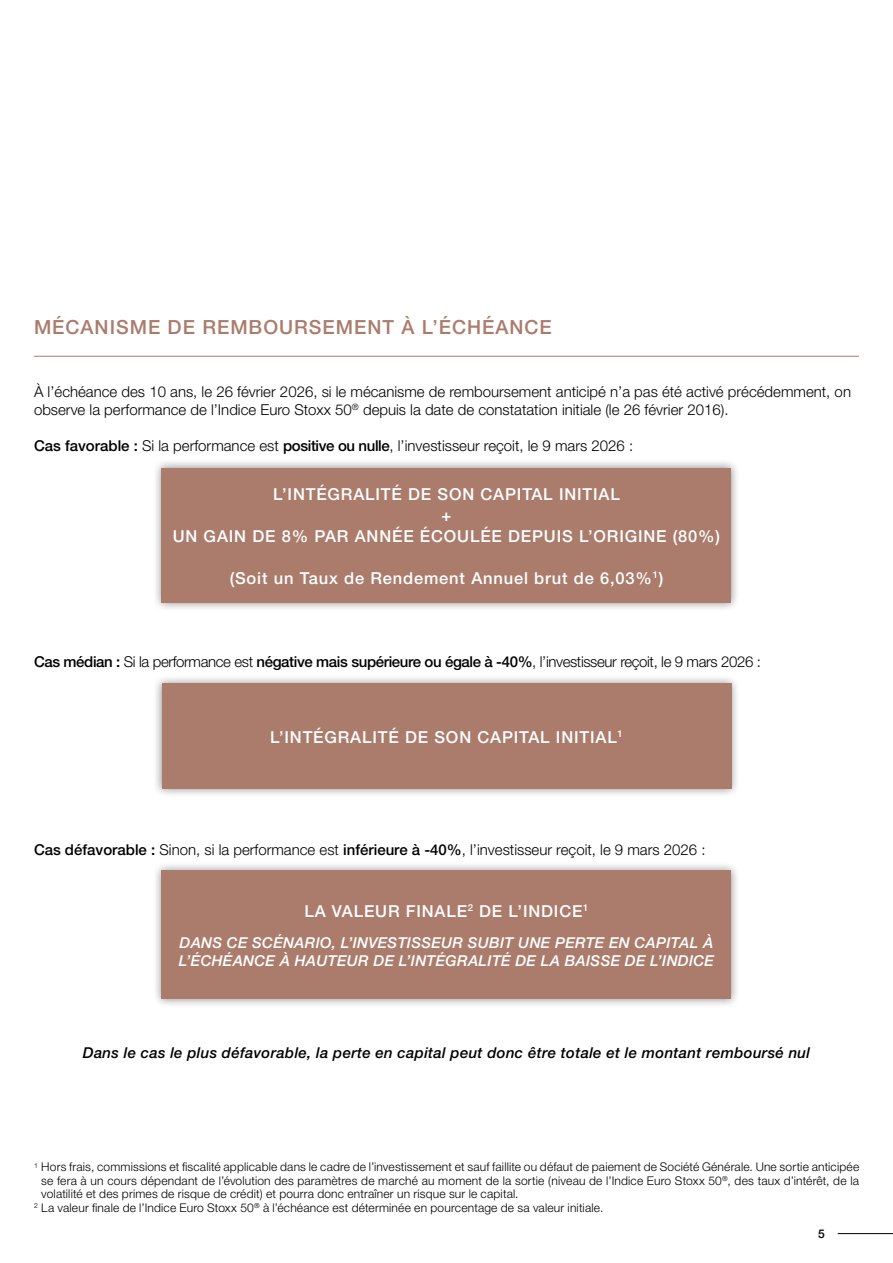
<style>
.page{position:relative;width:893px;height:1263px;background:#fff}
.page>*{position:absolute;margin:0;border:0;box-sizing:border-box;transform-origin:0 0}
.t1{font:500 19.5px "Helvetica Neue";letter-spacing:.05em;color:#ab7c6c}
.t2{font:500 16.5px "Helvetica Neue";letter-spacing:.05em;color:#fff}
.t3{font:300 15px/18px "Helvetica Neue";color:#000}
.t4{font:italic 500 15px/18px "Helvetica Neue";letter-spacing:.02em;color:#fff}
.t5{font:300 15px "Helvetica Neue";letter-spacing:-.025em;color:#000}
.t6{font:italic 500 15px "Helvetica Neue";letter-spacing:.02em;color:#000}
.t7{font:300 12px "Helvetica Neue";letter-spacing:.015em;color:#000}
.t8{font:500 12px "Helvetica Neue";color:#000}
.s1{font-weight:500}
</style>
<div class="page">
<hr style="left:838px;top:1233px;width:55px;height:1px;background:#000">
<hr style="left:34px;top:356px;width:825px;height:1px;background:#ab7c6c">
<div style="left:153px;top:459px;width:588px;height:153px;background:#000;opacity:.45"></div>
<div style="left:162px;top:468px;width:569px;height:135px;background:#ab7c6c"></div>
<div style="left:153px;top:674px;width:588px;height:124px;background:#000;opacity:.45"></div>
<div style="left:162px;top:683px;width:569px;height:106px;background:#ab7c6c"></div>
<div style="left:153px;top:861px;width:588px;height:147px;background:#000;opacity:.45"></div>
<div style="left:162px;top:870px;width:569px;height:129px;background:#ab7c6c"></div>
<h1 class="t1" style="left:34px;top:316px;width:184px">MÉCAN ISME DE REMB</h1>
<h1 class="t1" style="left:263px;top:316px;width:75px">OURSEMEN</h1>
<h1 class="t1" style="left:382px;top:316px;width:169px">T À L’ÉCHÉANCE</h1>
<p class="t3" style="left:34px;top:382px;width:818px">À l’échéance des 10 ans, le 26 février 2026, si le mécanisme de remboursement anticipé n’a pas été activé précédemment, on observe la performance de l’Indice Euro Stoxx 50<sup>®</sup> depuis la date de constatation initiale (le 26 février 2016).</p>
<p class="t3" style="left:34px;top:436px;width:601px"><span class="s1">Cas favorable :</span> Si la performance est <span class="s1">positive ou nulle</span>, l’investisseur reçoit, le 9 mars 2026 :</p>
<h2 class="t2" style="left:273px;top:484px;width:348px">L’INTÉGRALITÉ DE SON CAPITAL INITIAL</h2>
<h2 class="t2" style="left:442px;top:505px;width:11px">+</h2>
<h2 class="t2" style="left:173px;top:526px;width:260px">Un gain de 8% par année écoulé</h2>
<h2 class="t2" style="left:492px;top:526px;width:52px">e depuis</h2>
<h2 class="t2" style="left:579px;top:526px;width:143px">l’origi ne (80%)</h2>
<h2 class="t2" style="left:230px;top:568px;width:435px">(Soit un Taux de Rendement Annuel brut de 6,03%<sup>1</sup>)</h2>
<p class="t5" style="left:34px;top:653px;width:728px"><span class="s1">Cas médian :</span> Si la performance est <span class="s1">négative mais supérieure ou égale à -40%</span>, l’investisseur reçoit, le 9 mars 2026 :</p>
<h2 class="t2" style="left:270px;top:727px;width:354px">L’INTÉGRALITÉ DE SON CAPITAL INITIAL<sup>1</sup></h2>
<p class="t3" style="left:34px;top:840px;width:673px"><span class="s1">Cas défavorable :</span> Sinon, si la performance est <span class="s1">inférieure à -40%</span>, l’investisseur reçoit, le 9 mars 2026 :</p>
<h2 class="t2" style="left:304px;top:901px;width:286px">LA VALEUR FINALE<sup>2</sup> DE L’INDICE <sup>1</sup></h2>
<p class="t4" style="left:179px;top:933px;width:536px">Dans ce scénario, l ’investisseur subit une perte en capital à l ’échéance À HAUTEUR</p>
<p class="t4" style="left:374px;top:951px;width:229px">DE L’INTÉGRA LITÉ DE LA BA ISSE</p>
<p class="t4" style="left:625px;top:951px;width:91px">DE L’INDICE</p>
<p class="t6" style="left:83px;top:1044px;width:729px">Dans le cas le plus défavorable, la perte en capital peut donc être totale et le montant remboursé nul</p>
<p class="t7" style="left:34px;top:1160px;width:827px"><sup>1</sup> Hors frais, commissions et fiscalité applicable dans le cadre de l’investissement et sauf faillite ou défaut de paiement de Société Générale. Une sortie anticipée</p>
<p class="t7" style="left:41px;top:1173px;width:819px">se fera à un cours dépendant de l’évolution des paramètres de marché au moment de la sortie (niveau de l’Indice Euro Stoxx 50<sup>®</sup>, des taux d’intérêt, de la</p>
<p class="t7" style="left:41px;top:1187px;width:479px">volatilité et des primes de risque de crédit) et pourra donc entraîner un risque sur le capital.</p>
<p class="t7" style="left:34px;top:1200px;width:571px"><sup>2</sup> La valeur finale de l’Indice Euro Stoxx 50<sup>®</sup> à l’échéance est déterminée en pourcentage de sa valeur initiale.</p>
<p class="t8" style="left:818px;top:1226px;width:8px">5</p>
</div>
